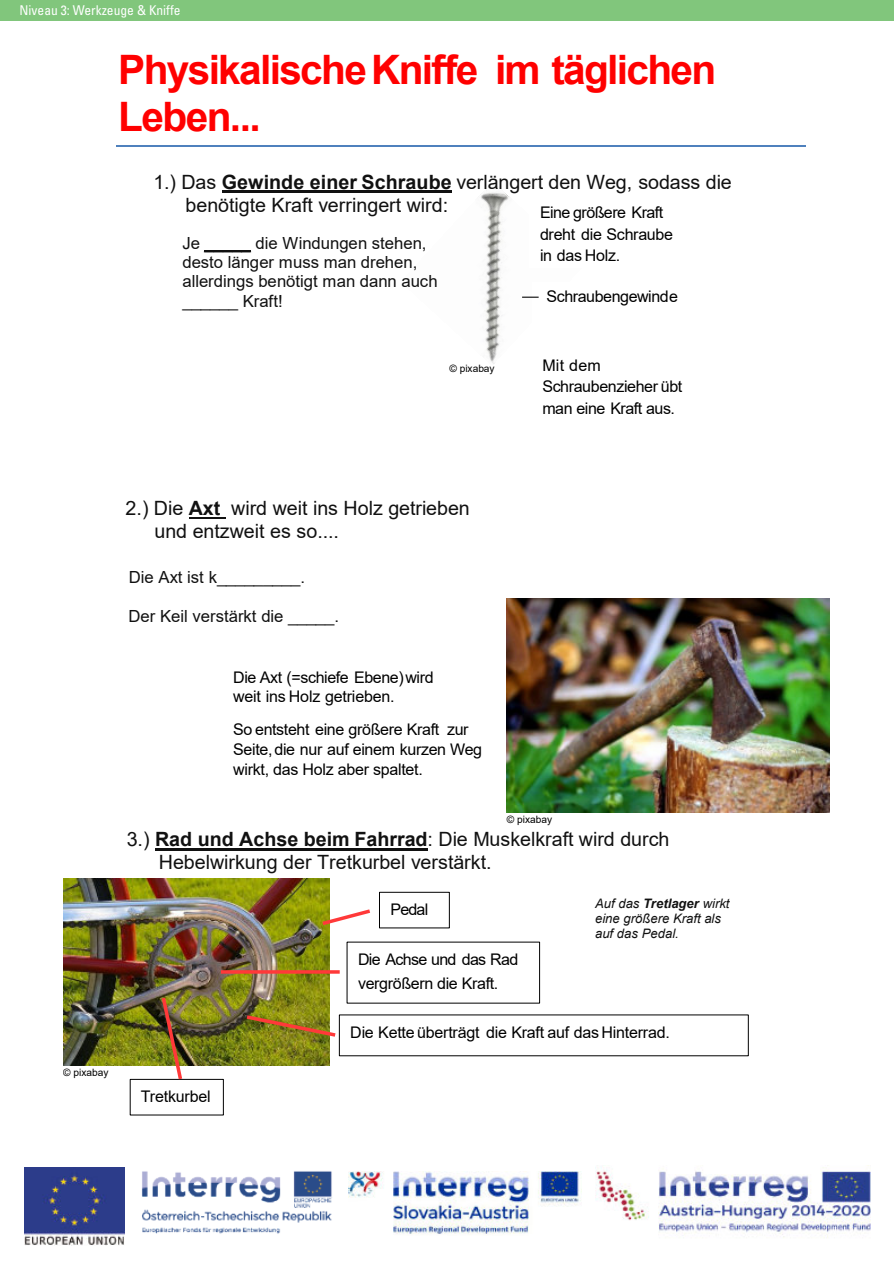
<style>
.page{position:relative;width:894px;height:1263px;background:#fff}
.page>*{position:absolute;margin:0;border:0;box-sizing:border-box;transform-origin:0 0}
.t1{font:700 40.65px/46.7px "Arial";letter-spacing:-.04em;color:#f00}
.t2{font:19.65px/23px "Arial";color:#111}
.t3{font:16.65px/19.2px "Arial";letter-spacing:-.005em;color:#111}
.t4{font:16.05px/21.3px "Arial";letter-spacing:-.02em;color:#000}
.t5{font:condensed 13.5px "Univers LT Std";color:#fff}
.t6{font:italic 13.05px/15px "Arial";color:#111}
.t7{font:10.2px "Arial";color:#000}
.s1{font-weight:700}
</style>
<div class="page">
<hr style="left:116px;top:145px;width:689px;height:2px;background:#4f81bd">
<hr style="left:222px;top:191px;width:229px;height:2px;background:#111">
<img style="left:401px;top:190px;width:131px;height:174px">
<hr style="left:205px;top:251px;width:46px;height:1px;background:#111">
<hr style="left:189px;top:517px;width:36px;height:2px;background:#111">
<hr style="left:155px;top:848px;width:272px;height:2px;background:#111">
<img style="left:64px;top:879px;width:265px;height:186px">
<div style="left:529px;top:196px;width:156px;height:72px;background:#fff"></div>
<svg style="left:522px;top:297px;width:16px;height:1px"></svg>
<div style="left:130px;top:1079px;width:94px;height:36px;background:#fff;border:1px solid #000"></div>
<img style="left:131px;top:1085px;width:92px;height:24px">
<div style="left:379px;top:892px;width:70px;height:36px;background:#fff;border:1px solid #000"></div>
<img style="left:380px;top:898px;width:69px;height:24px">
<img style="left:347px;top:948px;width:192px;height:49px">
<img style="left:159px;top:994px;width:25px;height:87px">
<svg style="left:318px;top:907px;width:52px;height:21px"></svg>
<svg style="left:243px;top:1013px;width:96px;height:26px"></svg>
<svg style="left:221px;top:970px;width:118px;height:4px"></svg>
<img style="left:506px;top:598px;width:322px;height:215px">
<img style="left:348px;top:1171px;width:233px;height:63px">
<img style="left:142px;top:1171px;width:190px;height:63px">
<img style="left:595px;top:1167px;width:275px;height:71px">
<img style="left:25px;top:1168px;width:99px;height:77px">
<div style="left:0;top:0;width:893px;height:21px;background:#81c67c"></div>
<p class="t5" style="left:20px;top:5px;width:162px">Niveau 3: Werkzeuge &amp; Kniffe</p>
<h1 class="t1" style="left:118px;top:50px;width:599px">PhysikalischeKniffe im täglichen<br>Leben...</h1>
<p class="t2" style="left:185px;top:172px;width:547px;text-indent:-32px">1.) Das <span class="s1">Gewinde einer Schraube</span> verlängert den Weg, sodass die benötigte Kraft verringert wird:</p>
<p class="t3" style="left:182px;top:235px;width:257px">Je _____ die Windungen stehen, desto länger muss man drehen, allerdings benötigt man dann auch ______ Kraft!</p>
<p class="t4" style="left:540px;top:204px;width:135px">Eine größere Kraft dreht die Schraube in das Holz.</p>
<p class="t4" style="left:546px;top:287px;width:133px">Schraubengewinde</p>
<p class="t7" style="left:449px;top:365px;width:47px">© pixabay</p>
<p class="t4" style="left:542px;top:356px;width:141px">Mit dem<br>Schraubenzieher übt man eine Kraft aus.</p>
<p class="t2" style="left:154px;top:498px;width:317px;text-indent:-29px">2.) Die <span class="s1">Axt</span> wird weit ins Holz getrieben und entzweit es so....</p>
<p class="t3" style="left:129px;top:569px;width:178px">Die Axt ist k_________.</p>
<p class="t3" style="left:128px;top:608px;width:212px">Der Keil verstärkt die _____.</p>
<p class="t4" style="left:233px;top:669px;width:202px;line-height:19.6px">Die Axt (=schiefe Ebene)wird weit ins Holz getrieben.</p>
<p class="t4" style="left:233px;top:721px;width:250px;line-height:19.6px">So entsteht eine größere Kraft zur<br>Seite,die nur auf einem kurzen Weg wirkt, das Holz aber spaltet.</p>
<p class="t7" style="left:507px;top:815px;width:47px">© pixabay</p>
<p class="t2" style="left:159px;top:829px;width:512px;line-height:23.4px;text-indent:-32px">3.) <span class="s1">Rad und Achse beim Fahrrad</span>: Die Muskelkraft wird durch<br>Hebelwirkung der Tretkurbel verstärkt.</p>
<p class="t4" style="left:390px;top:900px;width:39px">Pedal</p>
<p class="t4" style="left:358px;top:948px;width:162px;line-height:24.5px">Die Achse und das Rad vergrößern die Kraft.</p>
<p class="t6" style="left:595px;top:897px;width:136px">Auf das <span class="s1">Tretlager</span> wirkt eine größere Kraft als auf das Pedal.</p>
<p class="t7" style="left:63px;top:1068px;width:47px">© pixabay</p>
<p class="t4" style="left:141px;top:1087px;width:71px">Tretkurbel</p>
<p class="t4" style="left:350px;top:1023px;width:321px">Die Kette überträgt die Kraft auf das Hinterrad.</p>
</div>
